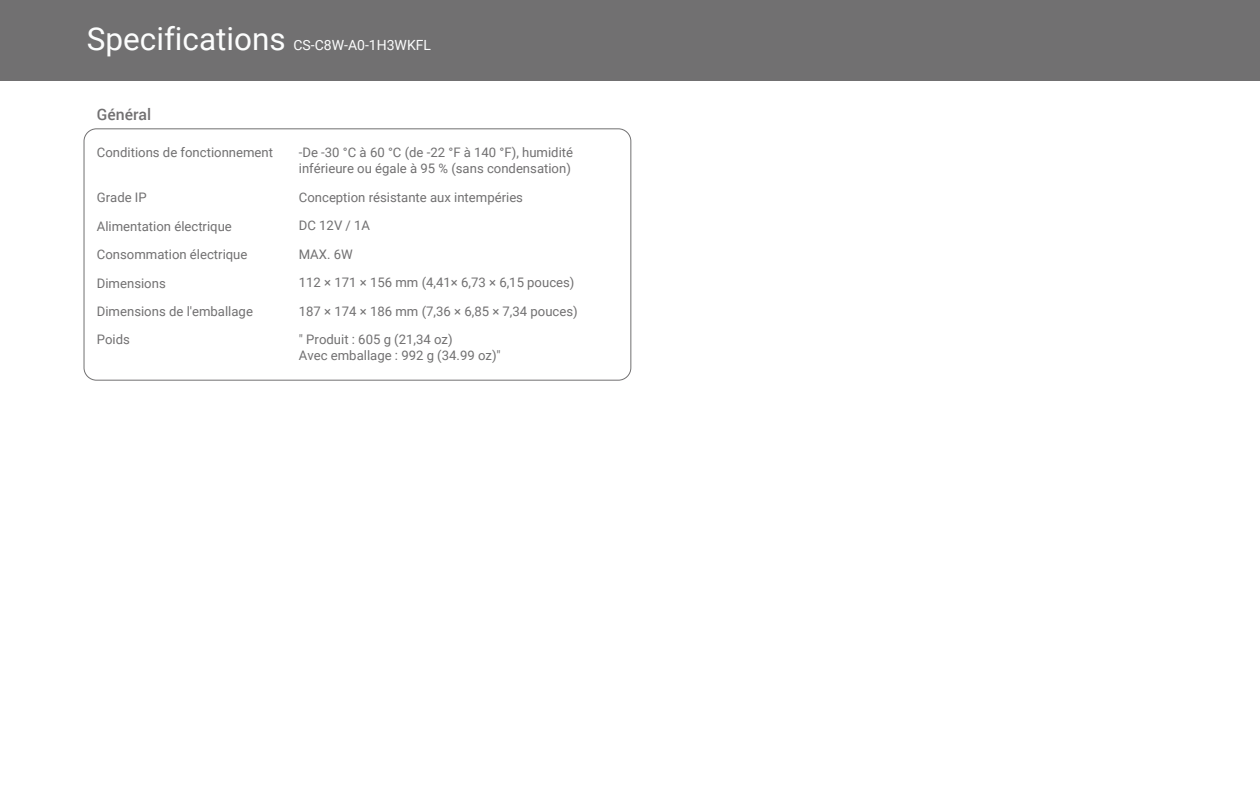
<style>
.page{position:relative;width:1260px;height:788px;background:#fff}
.page>*{position:absolute;margin:0;border:0;box-sizing:border-box;transform-origin:0 0}
.t1{font:31.5px "Roboto";color:#fcfdfd}
.t2{font:500 15.75px "Roboto";color:#717071}
.t3{font:14px "Roboto";color:#fcfdfd}
.t4{font:13.12px/15.8px "Roboto";color:#717071}
</style>
<div class="page">
<div style="left:84px;top:128px;width:547px;height:252px;border:1px solid #717071;border-radius:12px"></div>
<div style="left:0;top:0;width:1260px;height:80px;background:#717071"></div>
<h1 class="t1" style="left:87px;top:16px;width:200px">Specifications</h1>
<p class="t3" style="left:294px;top:35px;width:139px">CS-C8W-A0-1H3WKFL</p>
<p class="t2" style="left:97px;top:103px;width:56px">Général</p>
<p class="t4" style="left:97px;top:144px;width:178px">Conditions de fonctionnement</p>
<p class="t4" style="left:299px;top:144px;width:276px">-De -30 °C à 60 °C (de -22 °F à 140 °F), humidité inférieure ou égale à 95 % (sans condensation)</p>
<p class="t4" style="left:97px;top:189px;width:51px">Grade IP</p>
<p class="t4" style="left:299px;top:189px;width:226px">Conception résistante aux intempéries</p>
<p class="t4" style="left:97px;top:218px;width:137px">Alimentation électrique</p>
<p class="t4" style="left:299px;top:217px;width:73px">DC 12V / 1A</p>
<p class="t4" style="left:97px;top:246px;width:152px">Consommation électrique</p>
<p class="t4" style="left:299px;top:246px;width:55px">MAX. 6W</p>
<p class="t4" style="left:97px;top:275px;width:70px">Dimensions</p>
<p class="t4" style="left:299px;top:274px;width:277px">112 × 171 × 156 mm (4,41× 6,73 × 6,15 pouces)</p>
<p class="t4" style="left:97px;top:303px;width:158px">Dimensions de l'emballage</p>
<p class="t4" style="left:299px;top:303px;width:280px">187 × 174 × 186 mm (7,36 × 6,85 × 7,34 pouces)</p>
<p class="t4" style="left:97px;top:331px;width:35px">Poids</p>
<p class="t4" style="left:299px;top:331px;width:203px">" Produit : 605 g (21,34 oz)<br>Avec emballage : 992 g (34.99 oz)"</p>
</div>
